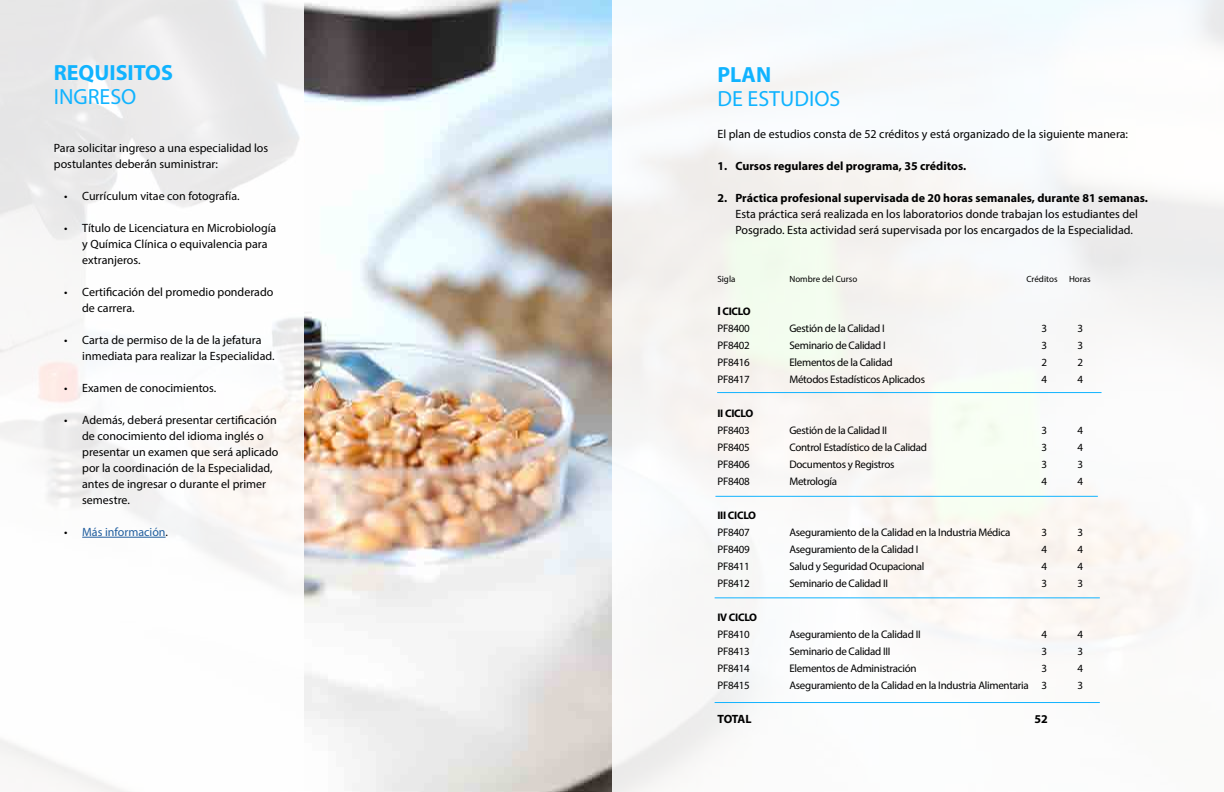
<style>
.page{position:relative;width:1224px;height:792px;background:#fff}
.page>*{position:absolute;margin:0;border:0;box-sizing:border-box;transform-origin:0 0}
.t1{font:22px "Myriad Pro";color:#10b3ff}
.t2{font:700 22px "Myriad Pro";color:#10b3ff}
.t3{font:12px/16px "Myriad Pro";color:#000}
.t4{font:700 12px "Myriad Pro";color:#000}
.t5{font:12px "Myriad Pro";color:#215e9e}
.t6{font:11px/17px "Myriad Pro";letter-spacing:-.025em;color:#000}
.t7{font:700 11px "Myriad Pro";letter-spacing:-.025em;color:#000}
.t8{font:9px "Myriad Pro";color:#000}
.s1{color:#000}
.s2{font-weight:700;font-size:12px}
.s3{font-weight:700}
</style>
<div class="page">
<img style="left:304px;top:0;width:308px;height:792px">
<div style="left:612px;top:0;width:612px;height:792px;background:#f8f9f8"></div>
<div style="left:0;top:0;width:304px;height:792px;background:linear-gradient(to bottom,#ededed,#fff)"></div>
<hr style="left:82px;top:537px;width:84px;height:1px;background:#215e9e">
<hr style="left:717px;top:392px;width:385px;height:1px;background:#10b3ff">
<hr style="left:715px;top:496px;width:383px;height:1px;background:#10b3ff">
<hr style="left:715px;top:598px;width:385px;height:1px;background:#10b3ff">
<hr style="left:715px;top:702px;width:385px;height:1px;background:#10b3ff">
<h1 class="t2" style="left:54px;top:58px;width:121px">REQUISITOS</h1>
<h1 class="t1" style="left:54px;top:83px;width:84px">INGRESO</h1>
<p class="t3" style="left:54px;top:140px;width:216px">Para solicitar ingreso a una especialidad los postulantes deberán suministrar:</p>
<p class="t3" style="left:64px;top:188px;width:177px">• Currículum vitae con fotografía.</p>
<p class="t3" style="left:82px;top:220px;width:196px;text-indent:-18px">• Título de Licenciatura en Microbiología y Química Clínica o equivalencia para extranjeros.</p>
<p class="t3" style="left:82px;top:284px;width:193px;text-indent:-18px">• Certificación del promedio ponderado de carrera.</p>
<p class="t3" style="left:82px;top:332px;width:194px;text-indent:-18px">• Carta de permiso de la de la jefatura inmediata para realizar la Especialidad.</p>
<p class="t3" style="left:64px;top:380px;width:154px">• Examen de conocimientos.</p>
<p class="t3" style="left:82px;top:412px;width:198px;text-indent:-18px">• Además, deberá presentar certificación de conocimiento del idioma inglés o presentar un examen que será aplicado por la coordinación de la Especialidad, antes de ingresar o durante el primer semestre.</p>
<p class="t5" style="left:64px;top:525px;width:105px"><span class="s1">•</span> Más información<span class="s1">.</span></p>
<h1 class="t2" style="left:717px;top:60px;width:55px">PLAN</h1>
<h1 class="t1" style="left:717px;top:85px;width:124px">DE ESTUDIOS</h1>
<p class="t3" style="left:717px;top:125px;width:412px">El plan de estudios consta de 52 créditos y está organizado de la siguiente manera:</p>
<p class="t4" style="left:717px;top:158px;width:250px">1. Cursos regulares del programa, 35 créditos.</p>
<p class="t4" style="left:717px;top:190px;width:432px">2. Práctica profesional supervisada de 20 horas semanales, durante 81 semanas.</p>
<p class="t3" style="left:735px;top:205px;width:404px">Esta práctica será realizada en los laboratorios donde trabajan los estudiantes del<br>Posgrado. Esta actividad será supervisada por los encargados de la Especialidad.</p>
<p class="t8" style="left:717px;top:273px;width:20px">Sigla</p>
<p class="t8" style="left:789px;top:273px;width:69px">Nombre del Curso</p>
<p class="t8" style="left:1026px;top:273px;width:33px">Créditos</p>
<p class="t8" style="left:1069px;top:273px;width:23px">Horas</p>
<p class="t6" style="left:717px;top:302px;width:35px"><span class="s2">I</span> <span class="s3">CICLO<br></span>PF8400</p>
<p class="t6" style="left:789px;top:319px;width:97px">Gestión de la Calidad I</p>
<p class="t6" style="left:1041px;top:319px;width:7px">3</p>
<p class="t6" style="left:1077px;top:319px;width:7px">3</p>
<p class="t6" style="left:717px;top:336px;width:34px">PF8402</p>
<p class="t6" style="left:789px;top:336px;width:98px">Seminario de Calidad I</p>
<p class="t6" style="left:1041px;top:336px;width:7px">3</p>
<p class="t6" style="left:1077px;top:336px;width:7px">3</p>
<p class="t6" style="left:717px;top:353px;width:34px">PF8416</p>
<p class="t6" style="left:789px;top:353px;width:105px">Elementos de la Calidad</p>
<p class="t6" style="left:1041px;top:353px;width:7px">2</p>
<p class="t6" style="left:1077px;top:353px;width:7px">2</p>
<p class="t6" style="left:717px;top:370px;width:34px">PF8417</p>
<p class="t6" style="left:789px;top:370px;width:137px">Métodos Estadísticos Aplicados</p>
<p class="t6" style="left:1041px;top:370px;width:7px">4</p>
<p class="t6" style="left:1077px;top:370px;width:7px">4</p>
<p class="t7" style="left:717px;top:406px;width:37px">II CICLO</p>
<p class="t6" style="left:717px;top:421px;width:34px">PF8403</p>
<p class="t6" style="left:789px;top:421px;width:99px">Gestión de la Calidad II</p>
<p class="t6" style="left:1041px;top:421px;width:7px">3</p>
<p class="t6" style="left:1077px;top:421px;width:7px">4</p>
<p class="t6" style="left:717px;top:438px;width:34px">PF8405</p>
<p class="t6" style="left:789px;top:438px;width:139px">Control Estadístico de la Calidad</p>
<p class="t6" style="left:1041px;top:438px;width:7px">3</p>
<p class="t6" style="left:1077px;top:438px;width:7px">4</p>
<p class="t6" style="left:717px;top:455px;width:34px">PF8406</p>
<p class="t6" style="left:789px;top:455px;width:107px">Documentos y Registros</p>
<p class="t6" style="left:1041px;top:455px;width:7px">3</p>
<p class="t6" style="left:1077px;top:455px;width:7px">3</p>
<p class="t6" style="left:717px;top:472px;width:34px">PF8408</p>
<p class="t6" style="left:789px;top:472px;width:49px">Metrología</p>
<p class="t6" style="left:1041px;top:472px;width:7px">4</p>
<p class="t6" style="left:1077px;top:472px;width:7px">4</p>
<p class="t7" style="left:717px;top:508px;width:40px">III CICLO</p>
<p class="t6" style="left:717px;top:523px;width:34px">PF8407</p>
<p class="t6" style="left:789px;top:523px;width:223px">Aseguramiento de la Calidad en la Industria Médica</p>
<p class="t6" style="left:1041px;top:523px;width:7px">3</p>
<p class="t6" style="left:1077px;top:523px;width:7px">3</p>
<p class="t6" style="left:717px;top:540px;width:34px">PF8409</p>
<p class="t6" style="left:789px;top:540px;width:130px">Aseguramiento de la Calidad I</p>
<p class="t6" style="left:1041px;top:540px;width:7px">4</p>
<p class="t6" style="left:1077px;top:540px;width:7px">4</p>
<p class="t6" style="left:717px;top:557px;width:34px">PF8411</p>
<p class="t6" style="left:789px;top:557px;width:136px">Salud y Seguridad Ocupacional</p>
<p class="t6" style="left:1041px;top:557px;width:7px">4</p>
<p class="t6" style="left:1077px;top:557px;width:7px">4</p>
<p class="t6" style="left:717px;top:574px;width:34px">PF8412</p>
<p class="t6" style="left:789px;top:574px;width:100px">Seminario de Calidad II</p>
<p class="t6" style="left:1041px;top:574px;width:7px">3</p>
<p class="t6" style="left:1077px;top:574px;width:7px">3</p>
<p class="t7" style="left:717px;top:610px;width:41px">IV CICLO</p>
<p class="t6" style="left:717px;top:625px;width:34px">PF8410</p>
<p class="t6" style="left:789px;top:625px;width:133px">Aseguramiento de la Calidad II</p>
<p class="t6" style="left:1041px;top:625px;width:7px">4</p>
<p class="t6" style="left:1077px;top:625px;width:7px">4</p>
<p class="t6" style="left:717px;top:642px;width:34px">PF8413</p>
<p class="t6" style="left:789px;top:642px;width:103px">Seminario de Calidad III</p>
<p class="t6" style="left:1041px;top:642px;width:7px">3</p>
<p class="t6" style="left:1077px;top:642px;width:7px">3</p>
<p class="t6" style="left:717px;top:659px;width:34px">PF8414</p>
<p class="t6" style="left:789px;top:659px;width:129px">Elementos de Administración</p>
<p class="t6" style="left:1041px;top:659px;width:7px">3</p>
<p class="t6" style="left:1077px;top:659px;width:7px">4</p>
<p class="t6" style="left:717px;top:676px;width:34px">PF8415</p>
<p class="t6" style="left:789px;top:676px;width:259px">Aseguramiento de la Calidad en la Industria Alimentaria 3</p>
<p class="t6" style="left:1077px;top:676px;width:7px">3</p>
<p class="t4" style="left:717px;top:711px;width:36px">TOTAL</p>
<p class="t4" style="left:1035px;top:711px;width:15px">52</p>
</div>
